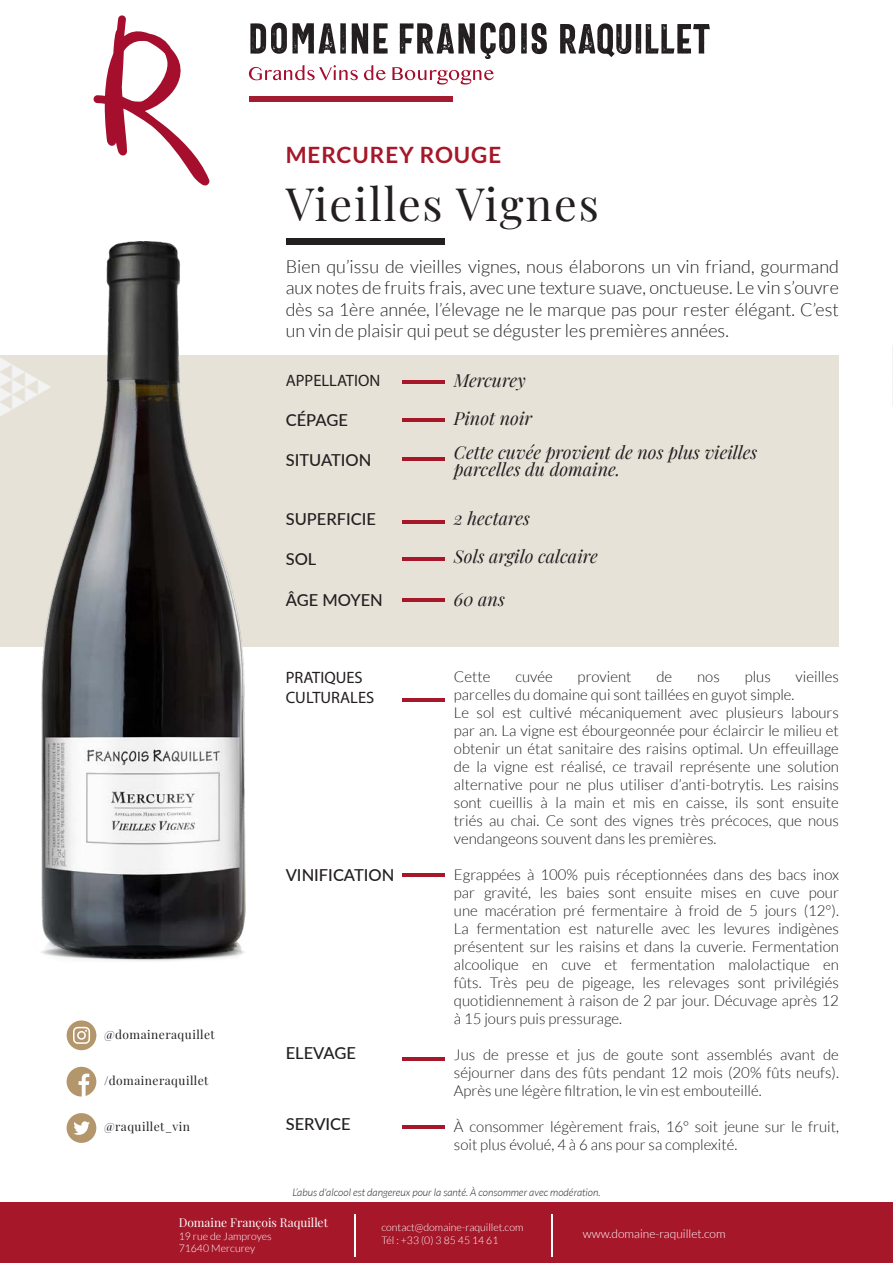
<style>
.page{position:relative;width:893px;height:1263px;background:#fff}
.page>*{position:absolute;margin:0;border:0;box-sizing:border-box;transform-origin:0 0}
.t1{font:45px "Playfair Display";letter-spacing:.04em;color:#231f20}
.t2{font:700 22.5px "Lato";letter-spacing:.04em;color:#a51729}
.t3{font:300 18px/21.6px "Lato";color:#231f20;text-align:justify}
.t4{font:italic 18px/16.5px "Playfair Display";color:#231f20}
.t5{font:500 16.5px "Lato";color:#231f20}
.t6{font:16.5px/19.8px "Myriad Pro";color:#231f20}
.t7{font:300 15px/18px "Lato";color:#231f20;text-align:justify}
.t8{font:12px "Playfair Display";letter-spacing:.04em;color:#231f20}
.t9{font:300 12px "Lato";color:#fff}
.t10{font:12px "Playfair Display";color:#fff}
.t11{font:300 10.5px "Lato";color:#fff}
.t12{font:italic 300 10.5px "Lato";color:#231f20}
</style>
<div class="page">
<div style="left:0;top:355px;width:839px;height:292px;background:#e7e2d8"></div>
<div style="left:0;top:1202px;width:893px;height:61px;background:#a51729"></div>
<img style="left:41px;top:241px;width:205px;height:720px">
<div style="left:286px;top:238px;width:159px;height:6px;background:#231f20"></div>
<hr style="left:402px;top:380px;width:43px;height:3px;background:#a51729">
<hr style="left:402px;top:418px;width:43px;height:4px;background:#a51729">
<hr style="left:402px;top:458px;width:43px;height:3px;background:#a51729">
<hr style="left:402px;top:520px;width:43px;height:4px;background:#a51729">
<hr style="left:402px;top:557px;width:43px;height:4px;background:#a51729">
<hr style="left:402px;top:598px;width:43px;height:3px;background:#a51729">
<hr style="left:402px;top:698px;width:43px;height:4px;background:#a51729">
<hr style="left:402px;top:873px;width:43px;height:3px;background:#a51729">
<hr style="left:402px;top:1057px;width:43px;height:3px;background:#a51729">
<hr style="left:402px;top:1125px;width:43px;height:4px;background:#a51729">
<hr style="left:354px;top:1214px;width:2px;height:43px;background:#fff">
<hr style="left:551px;top:1214px;width:1px;height:43px;background:#fff">
<img style="left:0;top:357px;width:51px;height:60px">
<svg style="left:67px;top:1020px;width:29px;height:30px"></svg>
<svg style="left:67px;top:1113px;width:29px;height:30px"></svg>
<svg style="left:67px;top:1067px;width:29px;height:29px"></svg>
<div style="left:249px;top:96px;width:204px;height:5px;background:#a21c32"></div>
<svg style="left:560px;top:23px;width:150px;height:34px"></svg>
<svg style="left:250px;top:23px;width:96px;height:31px"></svg>
<svg style="left:352px;top:23px;width:16px;height:31px"></svg>
<svg style="left:374px;top:23px;width:14px;height:31px"></svg>
<svg style="left:400px;top:23px;width:115px;height:36px"></svg>
<svg style="left:521px;top:23px;width:26px;height:31px"></svg>
<svg style="left:93px;top:15px;width:116px;height:170px"></svg>
<svg style="left:249px;top:65px;width:109px;height:15px"></svg>
<svg style="left:364px;top:65px;width:22px;height:15px"></svg>
<svg style="left:392px;top:67px;width:102px;height:18px"></svg>
<img style="left:892px;top:346px;width:1px;height:59px">
<p class="t2" style="left:286px;top:142px;width:217px">MERCUREY ROUGE</p>
<p class="t1" style="left:286px;top:169px;width:315px">Vieilles Vignes</p>
<p class="t8" style="left:104px;top:1025px;width:112px">@domaineraquillet</p>
<p class="t8" style="left:104px;top:1071px;width:106px">/domaineraquillet</p>
<p class="t8" style="left:104px;top:1117px;width:88px">@raquillet_vin</p>
<p class="t3" style="left:286px;top:255px;width:555px">Bien qu’issu de vieilles vignes, nous élaborons un vin friand, gourmand aux notes de fruits frais, avec une texture suave, onctueuse. Le vin s’ouvre dès sa 1ère année, l’élevage ne le marque pas pour rester élégant. C’est un vin de plaisir qui peut se déguster les premières années.</p>
<p class="t4" style="left:454px;top:370px;width:73px">Mercurey</p>
<p class="t4" style="left:454px;top:408px;width:80px">Pinot noir</p>
<p class="t4" style="left:454px;top:443px;width:305px">Cette cuvée provient de nos plus vieilles parcelles du domaine.</p>
<p class="t4" style="left:454px;top:509px;width:78px">2 hectares</p>
<p class="t4" style="left:454px;top:547px;width:145px">Sols argilo calcaire</p>
<p class="t4" style="left:454px;top:590px;width:52px">60 ans</p>
<p class="t6" style="left:286px;top:371px;width:96px">APPELLATION</p>
<p class="t5" style="left:286px;top:408px;width:64px">CÉPAGE</p>
<p class="t5" style="left:286px;top:448px;width:87px">SITUATION</p>
<p class="t5" style="left:286px;top:507px;width:92px">SUPERFICIE</p>
<p class="t5" style="left:286px;top:547px;width:32px">SOL</p>
<p class="t5" style="left:286px;top:588px;width:99px">ÂGE MOYEN</p>
<p class="t6" style="left:286px;top:667px;width:90px">PRATIQUES<br>CULTURALES</p>
<p class="t5" style="left:286px;top:863px;width:110px">VINIFICATION</p>
<p class="t5" style="left:286px;top:1041px;width:72px">ELEVAGE</p>
<p class="t5" style="left:286px;top:1112px;width:67px">SERVICE</p>
<p class="t7" style="left:454px;top:667px;width:38px">Cette</p>
<p class="t7" style="left:515px;top:667px;width:39px">cuvée</p>
<p class="t7" style="left:578px;top:667px;width:55px">provient</p>
<p class="t7" style="left:656px;top:667px;width:17px">de</p>
<p class="t7" style="left:697px;top:667px;width:24px">nos</p>
<p class="t7" style="left:745px;top:667px;width:28px">plus</p>
<p class="t7" style="left:796px;top:667px;width:45px">vieilles</p>
<p class="t7" style="left:454px;top:685px;width:342px">parcelles du domaine qui sont taillées en guyot simple.</p>
<p class="t7" style="left:454px;top:703px;width:387px">Le sol est cultivé mécaniquement avec plusieurs labours par an. La vigne est ébourgeonnée pour éclaircir le milieu et obtenir un état sanitaire des raisins optimal. Un effeuillage de la vigne est réalisé, ce travail représente une solution alternative pour ne plus utiliser d’anti-botrytis. Les raisins sont cueillis à la main et mis en caisse, ils sont ensuite triés au chai. Ce sont des vignes très précoces, que nous vendangeons souvent dans les premières.</p>
<p class="t7" style="left:454px;top:865px;width:387px">Egrappées à 100% puis réceptionnées dans des bacs inox par gravité, les baies sont ensuite mises en cuve pour une macération pré fermentaire à froid de 5 jours (12°).<br>La fermentation est naturelle avec les levures indigènes présentent sur les raisins et dans la cuverie. Fermentation alcoolique en cuve et fermentation malolactique en fûts. Très peu de pigeage, les relevages sont privilégiés quotidiennement à raison de 2 par jour. Décuvage après 12 à 15 jours puis pressurage.</p>
<p class="t7" style="left:454px;top:1045px;width:387px">Jus de presse et jus de goute sont assemblés avant de séjourner dans des fûts pendant 12 mois (20% fûts neufs).<br>Après une légère filtration, le vin est embouteillé.</p>
<p class="t7" style="left:454px;top:1117px;width:386px">À consommer légèrement frais, 16° soit jeune sur le fruit, soit plus évolué, 4 à 6 ans pour sa complexité.</p>
<p class="t12" style="left:292px;top:1187px;width:310px">L’abus d'alcool est dangereux pour la santé. À consommer avec modération.</p>
<p class="t10" style="left:179px;top:1213px;width:151px">Domaine François Raquillet</p>
<p class="t11" style="left:179px;top:1230px;width:95px">19 rue de Jamproyes</p>
<p class="t11" style="left:179px;top:1243px;width:78px">71640 Mercurey</p>
<p class="t11" style="left:381px;top:1222px;width:143px">contact@domaine-raquillet.com</p>
<p class="t11" style="left:381px;top:1234px;width:119px">Tél : +33 (0) 3 85 45 14 61</p>
<p class="t9" style="left:583px;top:1227px;width:144px">www.domaine-raquillet.com</p>
</div>
